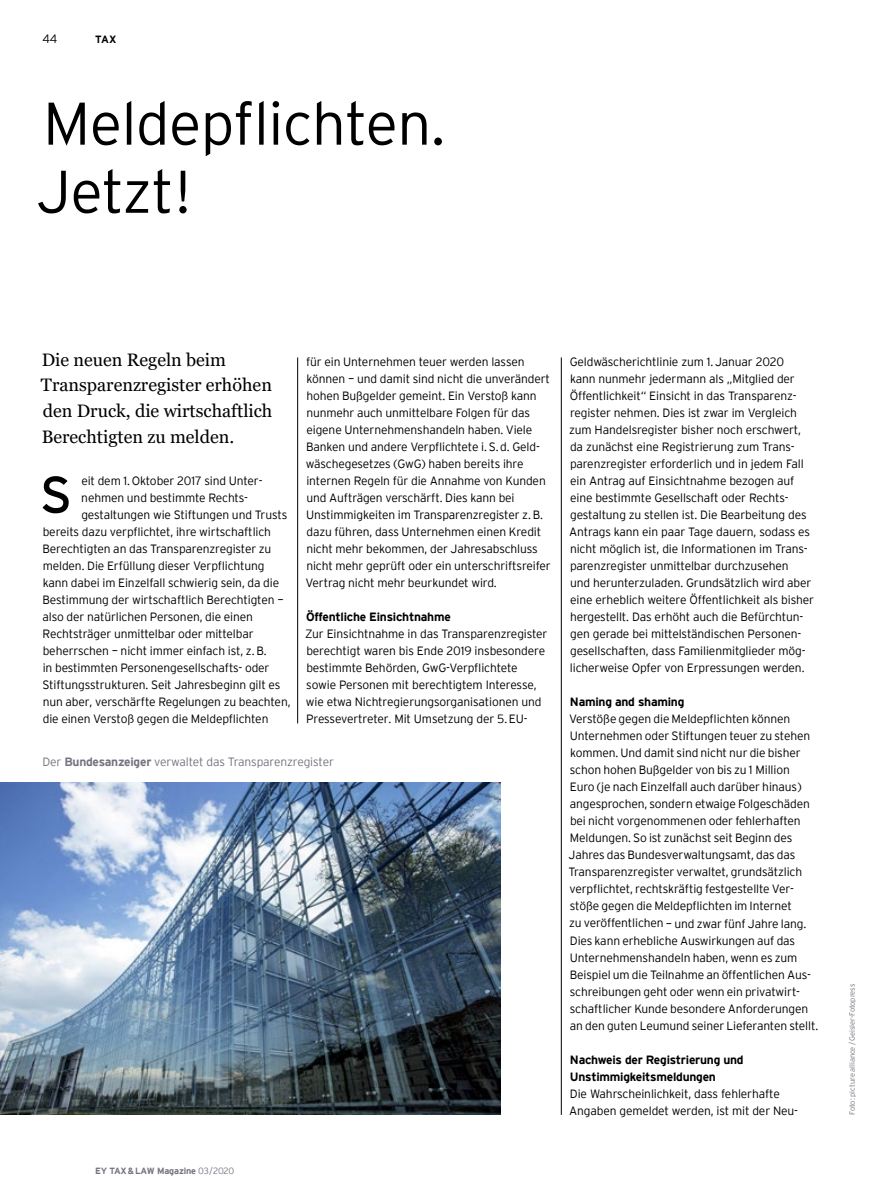
<style>
.page{position:relative;width:893px;height:1200px;background:#fff}
.page>*{position:absolute;margin:0;border:0;box-sizing:border-box;transform-origin:0 0}
.t1{font:300 60px/68.1px "EY Interstate";letter-spacing:-.01em;color:#000}
.t2{font:51.45px "EY Interstate";color:#000}
.t3{font:18px/25.5px "Georgia Pro";color:#000}
.t4{font:300 12px/17px "EY Interstate";letter-spacing:-.01em;color:#000}
.t5{font:700 12px/17px "EY Interstate";letter-spacing:-.02em;color:#000}
.t6{font:300 12px "EY Interstate";letter-spacing:-.01em;color:#747480}
.t7{font:700 10.5px "EY Interstate";color:#000}
.t8{font:700 9px "EY Interstate";letter-spacing:-.02em;color:#747480}
.t9{font:300 7.5px "EY Interstate";letter-spacing:-.01em;color:#747480}
.s1{font-weight:700}
.s2{font-weight:300}
</style>
<div class="page">
<hr style="left:561px;top:357px;width:1px;height:757px;background:#000">
<hr style="left:297px;top:357px;width:1px;height:366px;background:#000">
<img style="left:0;top:782px;width:500px;height:332px">
<p class="t4" style="left:43px;top:29px;width:16px">44</p>
<p class="t7" style="left:95px;top:31px;width:23px">TAX</p>
<h1 class="t1" style="left:36px;top:86px;width:410px">Meldepflichten.<br>Jetzt!</h1>
<h3 class="t3" style="left:41px;top:347px;width:233px">Die neuen Regeln beim<br>Transparenzregister erhöhen den Druck, die wirtschaftlich<br>Berechtigten zu melden.</h3>
<h2 class="t2" style="left:40px;top:458px;width:34px">S</h2>
<p class="t4" style="left:81px;top:471px;width:183px">eit dem 1. Oktober 2017 sind Unter-</p>
<p class="t4" style="left:81px;top:488px;width:168px">nehmen und bestimmte Rechts-</p>
<p class="t4" style="left:81px;top:505px;width:207px">gestaltungen wie Stiftungen und Trusts</p>
<p class="t4" style="left:43px;top:522px;width:230px">bereits dazu verpflichtet, ihre wirtschaftlich</p>
<p class="t4" style="left:43px;top:539px;width:230px">Berechtigten an das Transparenzregister zu</p>
<p class="t4" style="left:43px;top:556px;width:223px">melden. Die Erfüllung dieser Verpflichtung</p>
<p class="t4" style="left:43px;top:573px;width:238px">kann dabei im Einzelfall schwierig sein, da die</p>
<p class="t4" style="left:43px;top:590px;width:243px">Bestimmung der wirtschaftlich Berechtigten –</p>
<p class="t4" style="left:43px;top:607px;width:212px">also der natürlichen Personen, die einen</p>
<p class="t4" style="left:43px;top:624px;width:212px">Rechtsträger unmittelbar oder mittelbar</p>
<p class="t4" style="left:43px;top:641px;width:225px">beherrschen – nicht immer einfach ist, z. B.</p>
<p class="t4" style="left:43px;top:658px;width:228px">in bestimmten Personengesellschafts- oder</p>
<p class="t4" style="left:42px;top:675px;width:239px">Stiftungsstrukturen. Seit Jahresbeginn gilt es</p>
<p class="t4" style="left:43px;top:692px;width:249px">nun aber, verschärfte Regelungen zu beachten,</p>
<p class="t4" style="left:43px;top:709px;width:227px">die einen Verstoß gegen die Meldepflichten</p>
<p class="t4" style="left:305px;top:352px;width:247px">für ein Unternehmen teuer werden lassen können – und damit sind nicht die unverändert hohen Bußgelder gemeint. Ein Verstoß kann nunmehr auch unmittelbare Folgen für das eigene Unternehmenshandeln haben. Viele Banken und andere Verpflichtete i. S. d. Geld&shy;wäschegesetzes (GwG) haben bereits ihre internen Regeln für die Annahme von Kunden und Aufträgen verschärft. Dies kann bei Unstimmigkeiten im Transparenzregister z. B. dazu führen, dass Unternehmen einen Kredit nicht mehr bekommen, der Jahresabschluss nicht mehr geprüft oder ein unterschriftsreifer Vertrag nicht mehr beurkundet wird.</p>
<p class="t5" style="left:306px;top:607px;width:146px">Öffentliche Einsichtnahme</p>
<p class="t4" style="left:305px;top:624px;width:244px">Zur Einsichtnahme in das Transparenzregister berechtigt waren bis Ende 2019 insbesondere bestimmte Behörden, GwG-Verpflichtete sowie Personen mit berechtigtem Interesse, wie etwa Nichtregierungsorganisationen und Pressevertreter. Mit Umsetzung der 5. EU-</p>
<p class="t6" style="left:43px;top:753px;width:293px">Der <span class="s1">Bundesanzeiger</span> verwaltet das Transparenzregister</p>
<p class="t4" style="left:569px;top:352px;width:247px">Geldwäscherichtlinie zum 1. Januar 2020<br>kann nunmehr jedermann als „Mitglied der Öffentlichkeit“ Einsicht in das Transparenz&shy;register nehmen. Dies ist zwar im Vergleich zum Handelsregister bisher noch erschwert, da zunächst eine Registrierung zum Trans&shy;parenzregister erforderlich und in jedem Fall ein Antrag auf Einsichtnahme bezogen auf eine bestimmte Gesellschaft oder Rechts&shy;gestaltung zu stellen ist. Die Bearbeitung des Antrags kann ein paar Tage dauern, sodass es nicht möglich ist, die Informationen im Trans&shy;parenzregister unmittelbar durchzusehen<br>und herunterzuladen. Grundsätzlich wird aber eine erheblich weitere Öffentlichkeit als bisher hergestellt. Das erhöht auch die Befürchtun&shy;gen gerade bei mittelständischen Personen&shy;gesellschaften, dass Familienmitglieder mög&shy;licherweise Opfer von Erpressungen werden.</p>
<p class="t5" style="left:570px;top:692px;width:116px">Naming and shaming</p>
<p class="t4" style="left:568px;top:709px;width:251px">Verstöße gegen die Meldepflichten können Unternehmen oder Stiftungen teuer zu stehen kommen. Und damit sind nicht nur die bisher schon hohen Bußgelder von bis zu 1 Million<br>Euro (je nach Einzelfall auch darüber hinaus) angesprochen, sondern etwaige Folgeschäden bei nicht vorgenommenen oder fehlerhaften Meldungen. So ist zunächst seit Beginn des Jahres das Bundesverwaltungsamt, das das Transparenzregister verwaltet, grundsätzlich verpflichtet, rechtskräftig festgestellte Ver&shy;stöße gegen die Meldepflichten im Internet<br>zu veröffentlichen – und zwar fünf Jahre lang.<br>Dies kann erhebliche Auswirkungen auf das Unternehmenshandeln haben, wenn es zum Beispiel um die Teilnahme an öffentlichen Aus&shy;schreibungen geht oder wenn ein privatwirt&shy;schaftlicher Kunde besondere Anforderungen an den guten Leumund seiner Lieferanten stellt.</p>
<p class="t5" style="left:570px;top:1049px;width:175px">Nachweis der Registrierung und<br>Unstimmigkeitsmeldungen</p>
<p class="t4" style="left:569px;top:1084px;width:231px">Die Wahrscheinlichkeit, dass fehlerhafte<br>Angaben gemeldet werden, ist mit der Neu-</p>
<p class="t8" style="left:95px;top:1164px;width:141px">EY TAX&amp;LAW Magazine <span class="s2">03/2020</span></p>
<p class="t9" style="left:847px;top:1114px;width:132px;rotate:-90deg">Foto: picture alliance / Geisler-Fotopress</p>
</div>
